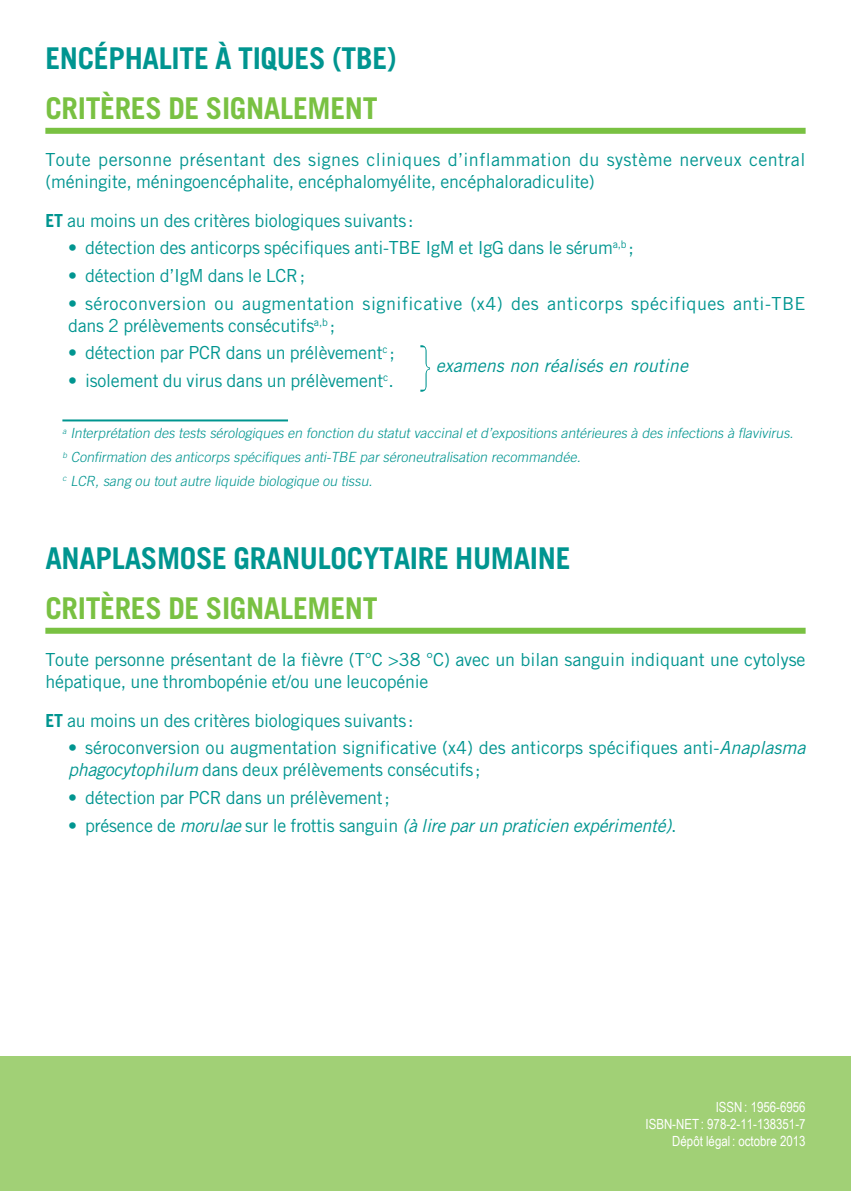
<style>
.page{position:relative;width:851px;height:1191px;background:#fff}
.page>*{position:absolute;margin:0;border:0;box-sizing:border-box;transform-origin:0 0}
.t1{font:700 30px "Trade Gothic LT Std";letter-spacing:-.01em;color:#009590}
.t2{font:700 30px "Trade Gothic LT Std";letter-spacing:-.01em;color:#79c142}
.t3{font:18px/22px "Trade Gothic LT Std";letter-spacing:-.01em;color:#009590}
.t4{font:18px/22px "Trade Gothic LT Std";letter-spacing:.02em;color:#009590}
.t5{font:18px/22px "Trade Gothic LT Std";letter-spacing:.025em;color:#009590}
.t6{font:italic 18px "Trade Gothic LT Std";letter-spacing:-.01em;color:#009590}
.t7{font:italic 300 14px/23.6px "Trade Gothic LT Std";color:#009590}
.t8{font:14px/16.8px "Arial Narrow";color:#fff;text-align:right}
.s1{font-weight:700}
.s2{font-style:italic}
.s3{font-style:normal}
</style>
<div class="page">
<div style="left:0;top:1056px;width:850px;height:135px;background:#a1d076"></div>
<div style="left:45px;top:128px;width:760px;height:6px;background:#79c142"></div>
<hr style="left:62px;top:419px;width:226px;height:2px;background:#009590">
<div style="left:45px;top:628px;width:760px;height:6px;background:#79c142"></div>
<svg style="left:420px;top:345px;width:10px;height:47px"></svg>
<h1 class="t1" style="left:45px;top:40px;width:353px">ENCÉPHALITE À TIQUES (TBE)</h1>
<h1 class="t2" style="left:45px;top:90px;width:217px">CRITÈRES DE SIGNALE</h1>
<h1 class="t2" style="left:307px;top:90px;width:39px">MENT</h1>
<p class="t4" style="left:45px;top:148px;width:761px">Toute personne présentant des signes cliniques d’inflammation du système nerveux central (méningite, méningoencéphalite, encéphalomyélite, encéphaloradiculite)</p>
<p class="t3" style="left:45px;top:209px;width:369px"><span class="s1">ET</span> au moins un des critères biologiques suivants:</p>
<p class="t3" style="left:68px;top:237px;width:567px">• détection des anticorps spécifiques anti-TBE IgM et IgG dans le sérum<sup>a,b</sup> ;</p>
<p class="t3" style="left:68px;top:264px;width:239px">• détection d’IgM dans le LCR;</p>
<p class="t5" style="left:68px;top:292px;width:738px">• séroconversion ou augmentation significative (x4) des anticorps spécifiques anti-TBE dans 2 prélèvements consécutifs<sup>a,b</sup> ;</p>
<p class="t3" style="left:68px;top:342px;width:328px">• détection par PCR dans un prélèvement<sup>c</sup> ;</p>
<p class="t3" style="left:68px;top:369px;width:327px">• isolement du virus dans un prélèvement<sup>c</sup>.</p>
<p class="t7" style="left:62px;top:421px;width:735px"><sup>a</sup> Interprétation des tests sérologiques en fonction du statut vaccinal et d’expositions antérieures à des infections à flavivirus. <sup>b</sup> Confirmation des anticorps spécifiques anti-TBE par séroneutralisation recommandée.<br><sup>c</sup> LCR, sang ou tout autre liquide biologique ou tissu.</p>
<p class="t6" style="left:436px;top:354px;width:253px">examens non réalisés en routine</p>
<h1 class="t1" style="left:45px;top:540px;width:526px">ANAPLASMOSE GRANULOCYTAIRE HUMAINE</h1>
<h1 class="t2" style="left:45px;top:590px;width:217px">CRITÈRES DE SIGNALE</h1>
<h1 class="t2" style="left:307px;top:590px;width:39px">MENT</h1>
<p class="t3" style="left:45px;top:648px;width:761px">Toute personne présentant de la fièvre (T°C &gt;38 °C) avec un bilan sanguin indiquant une cytolyse hépatique, une thrombopénie et/ou une leucopénie</p>
<p class="t3" style="left:45px;top:709px;width:369px"><span class="s1">ET</span> au moins un des critères biologiques suivants:</p>
<p class="t3" style="left:68px;top:736px;width:738px">• séroconversion ou augmentation significative (x4) des anticorps spécifiques anti-<span class="s2">Anaplasma phagocytophilum</span> dans deux prélèvements consécutifs;</p>
<p class="t3" style="left:68px;top:786px;width:323px">• détection par PCR dans un prélèvement;</p>
<p class="t6" style="left:68px;top:814px;width:610px"><span class="s3">• présence de</span> morulae <span class="s3">sur le frottis sanguin</span> (à lire par un praticien expérimenté)<span class="s3">.</span></p>
<p class="t8" style="left:645px;top:1098px;width:161px">ISSN: 1956-6956<br>ISBN-NET: 978-2-11-138351-7<br>Dépôt légal : octobre 2013</p>
</div>
